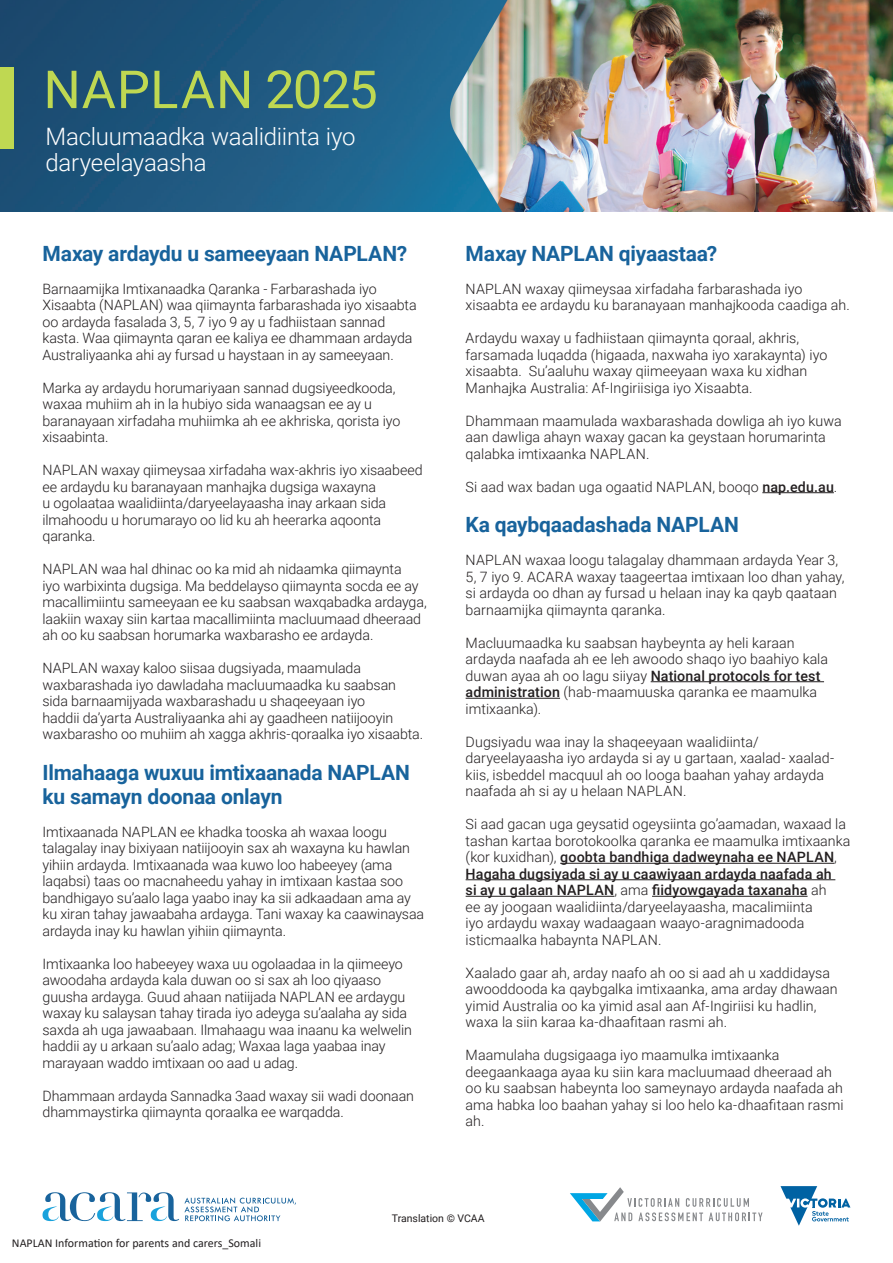
<style>
.page{position:relative;width:893px;height:1263px;background:#fff}
.page>*{position:absolute;margin:0;border:0;box-sizing:border-box;transform-origin:0 0}
.t1{font:52.5px "Roboto";letter-spacing:.01em;color:#bfd852}
.t2{font:300 24px/25.5px "Roboto";letter-spacing:-.01em;color:#fff}
.Paragraph_Style{font:700 21px/24px "Roboto";letter-spacing:-.01em;color:#18639c}
.Paragraph_Style-2{font:300 14.25px/16.5px "Roboto";letter-spacing:-.005em;color:#231f20}
.t3{font:12px "Calibri";color:#231f20}
.Paragraph_Style-3{font:10.5px "Roboto";color:#231f20}
.s1{font-weight:500}
</style>
<div class="page">
<svg style="left:43px;top:1192px;width:253px;height:29px"></svg>
<img style="left:0;top:0;width:893px;height:212px">
<hr style="left:762px;top:492px;width:72px;height:1px;background:#231f20">
<hr style="left:651px;top:681px;width:173px;height:1px;background:#231f20">
<hr style="left:466px;top:698px;width:94px;height:1px;background:#231f20">
<hr style="left:560px;top:863px;width:274px;height:1px;background:#231f20">
<hr style="left:466px;top:879px;width:369px;height:1px;background:#231f20">
<hr style="left:466px;top:896px;width:148px;height:1px;background:#231f20">
<hr style="left:652px;top:896px;width:155px;height:1px;background:#231f20">
<div style="left:0;top:67px;width:13px;height:81px;background:#bfd852"></div>
<svg style="left:570px;top:1187px;width:193px;height:34px"></svg>
<svg style="left:780px;top:1186px;width:70px;height:40px"></svg>
<p class="t1" style="left:43px;top:53px;width:336px">NAPLAN 2025</p>
<p class="t2" style="left:46px;top:123px;width:312px">Macluumaadka waalidiinta iyo daryeelayaasha</p>
<p class="Paragraph_Style" style="left:43px;top:240px;width:366px">Maxay ardaydu u sameeyaan NAPLAN?</p>
<p class="Paragraph_Style-2" style="left:43px;top:280px;width:376px">Barnaamijka Imtixanaadka Qaranka - Farbarashada iyo Xisaabta (NAPLAN) waa qiimaynta farbarashada iyo xisaabta oo ardayda fasalada 3, 5, 7 iyo 9 ay u fadhiistaan sannad kasta. Waa qiimaynta qaran ee kaliya ee dhammaan ardayda Australiyaanka ahi ay fursad u haystaan in ay sameeyaan.</p>
<p class="Paragraph_Style-2" style="left:43px;top:379px;width:359px">Marka ay ardaydu horumariyaan sannad dugsiyeedkooda, waxaa muhiim ah in la hubiyo sida wanaagsan ee ay u baranayaan xirfadaha muhiimka ah ee akhriska, qorista iyo xisaabinta.</p>
<p class="Paragraph_Style-2" style="left:43px;top:461px;width:382px">NAPLAN waxay qiimeysaa xirfadaha wax-akhris iyo xisaabeed ee ardaydu ku baranayaan manhajka dugsiga waxayna<br>u ogolaataa waalidiinta/daryeelayaasha inay arkaan sida ilmahoodu u horumarayo oo lid ku ah heerarka aqoonta qaranka.</p>
<p class="Paragraph_Style-2" style="left:43px;top:560px;width:386px">NAPLAN waa hal dhinac oo ka mid ah nidaamka qiimaynta<br>iyo warbixinta dugsiga. Ma beddelayso qiimaynta socda ee ay macallimiintu sameeyaan ee ku saabsan waxqabadka ardayga, laakiin waxay siin kartaa macallimiinta macluumaad dheeraad ah oo ku saabsan horumarka waxbarasho ee ardayda.</p>
<p class="Paragraph_Style-2" style="left:43px;top:659px;width:382px">NAPLAN waxay kaloo siisaa dugsiyada, maamulada waxbarashada iyo dawladaha macluumaadka ku saabsan sida barnaamijyada waxbarashadu u shaqeeyaan iyo<br>haddii da’yarta Australiyaanka ahi ay gaadheen natiijooyin waxbarasho oo muhiim ah xagga akhris-qoraalka iyo xisaabta.</p>
<p class="Paragraph_Style" style="left:43px;top:759px;width:369px">Ilmahaaga wuxuu imtixaanada NAPLAN ku samayn doonaa onlayn</p>
<p class="Paragraph_Style-2" style="left:43px;top:823px;width:383px">Imtixaanada NAPLAN ee khadka tooska ah waxaa loogu talagalay inay bixiyaan natiijooyin sax ah waxayna ku hawlan yihiin ardayda. Imtixaanada waa kuwo loo habeeyey (ama laqabsi) taas oo macnaheedu yahay in imtixaan kastaa soo bandhigayo su’aalo laga yaabo inay ka sii adkaadaan ama ay ku xiran tahay jawaabaha ardayga. Tani waxay ka caawinaysaa ardayda inay ku hawlan yihiin qiimaynta.</p>
<p class="Paragraph_Style-2" style="left:43px;top:955px;width:371px">Imtixaanka loo habeeyey waxa uu ogolaadaa in la qiimeeyo awoodaha ardayda kala duwan oo si sax ah loo qiyaaso guusha ardayga. Guud ahaan natiijada NAPLAN ee ardaygu waxay ku salaysan tahay tirada iyo adeyga su’aalaha ay sida saxda ah uga jawaabaan. Ilmahaagu waa inaanu ka welwelin haddii ay u arkaan su’aalo adag; Waxaa laga yaabaa inay marayaan waddo imtixaan oo aad u adag.</p>
<p class="Paragraph_Style-2" style="left:43px;top:1087px;width:373px">Dhammaan ardayda Sannadka 3aad waxay sii wadi doonaan dhammaystirka qiimaynta qoraalka ee warqadda.</p>
<p class="Paragraph_Style" style="left:466px;top:240px;width:253px">Maxay NAPLAN qiyaastaa?</p>
<p class="Paragraph_Style-2" style="left:466px;top:280px;width:386px">NAPLAN waxay qiimeysaa xirfadaha farbarashada iyo xisaabta ee ardaydu ku baranayaan manhajkooda caadiga ah.</p>
<p class="Paragraph_Style-2" style="left:466px;top:329px;width:363px">Ardaydu waxay u fadhiistaan qiimaynta qoraal, akhris, farsamada luqadda (higaada, naxwaha iyo xarakaynta) iyo xisaabta. Su’aaluhu waxay qiimeeyaan waxa ku xidhan Manhajka Australia: Af-Ingiriisiga iyo Xisaabta.</p>
<p class="Paragraph_Style-2" style="left:466px;top:412px;width:378px">Dhammaan maamulada waxbarashada dowliga ah iyo kuwa aan dawliga ahayn waxay gacan ka geystaan horumarinta qalabka imtixaanka NAPLAN.</p>
<p class="Paragraph_Style-2" style="left:466px;top:478px;width:373px">Si aad wax badan uga ogaatid NAPLAN, booqo <span class="s1">nap.edu.au</span>.</p>
<p class="Paragraph_Style" style="left:466px;top:512px;width:275px">Ka qaybqaadashada NAPLAN</p>
<p class="Paragraph_Style-2" style="left:466px;top:551px;width:380px">NAPLAN waxaa loogu talagalay dhammaan ardayda Year 3, 5, 7 iyo 9. ACARA waxay taageertaa imtixaan loo dhan yahay, si ardayda oo dhan ay fursad u helaan inay ka qayb qaataan barnaamijka qiimaynta qaranka.</p>
<p class="Paragraph_Style-2" style="left:466px;top:634px;width:364px">Macluumaadka ku saabsan haybeynta ay heli karaan ardayda naafada ah ee leh awoodo shaqo iyo baahiyo kala duwan ayaa ah oo lagu siiyay <span class="s1">National protocols for test administration</span> (hab-maamuuska qaranka ee maamulka imtixaanka).</p>
<p class="Paragraph_Style-2" style="left:466px;top:733px;width:370px">Dugsiyadu waa inay la shaqeeyaan waalidiinta/ daryeelayaasha iyo ardayda si ay u gartaan, xaalad- xaalad&shy;kiis, isbeddel macquul ah oo looga baahan yahay ardayda naafada ah si ay u helaan NAPLAN.</p>
<p class="Paragraph_Style-2" style="left:466px;top:815px;width:386px">Si aad gacan uga geysatid ogeysiinta go’aamadan, waxaad la tashan kartaa borotokoolka qaranka ee maamulka imtixaanka (kor kuxidhan), <span class="s1">goobta bandhiga dadweynaha ee NAPLAN</span>, <span class="s1">Hagaha dugsiyada si ay u caawiyaan ardayda naafada ah<br>si ay u galaan NAPLAN</span>, ama <span class="s1">fiidyowgayada taxanaha</span> ah<br>ee ay joogaan waalidiinta/daryeelayaasha, macalimiinta<br>iyo ardaydu waxay wadaagaan waayo-aragnimadooda isticmaalka habaynta NAPLAN.</p>
<p class="Paragraph_Style-2" style="left:466px;top:964px;width:374px">Xaalado gaar ah, arday naafo ah oo si aad ah u xaddidaysa awooddooda ka qaybgalka imtixaanka, ama arday dhawaan yimid Australia oo ka yimid asal aan Af-Ingiriisi ku hadlin, waxa la siin karaa ka-dhaafitaan rasmi ah.</p>
<p class="Paragraph_Style-2" style="left:466px;top:1046px;width:379px">Maamulaha dugsigaaga iyo maamulka imtixaanka deegaankaaga ayaa ku siin kara macluumaad dheeraad ah oo ku saabsan habeynta loo sameynayo ardayda naafada ah ama habka loo baahan yahay si loo helo ka-dhaafitaan rasmi ah.</p>
<p class="t3" style="left:12px;top:1234px;width:251px">NAPLAN Information for parents and carers_Somali</p>
<p class="Paragraph_Style-3" style="left:392px;top:1211px;width:94px">Translation © VCAA</p>
</div>
